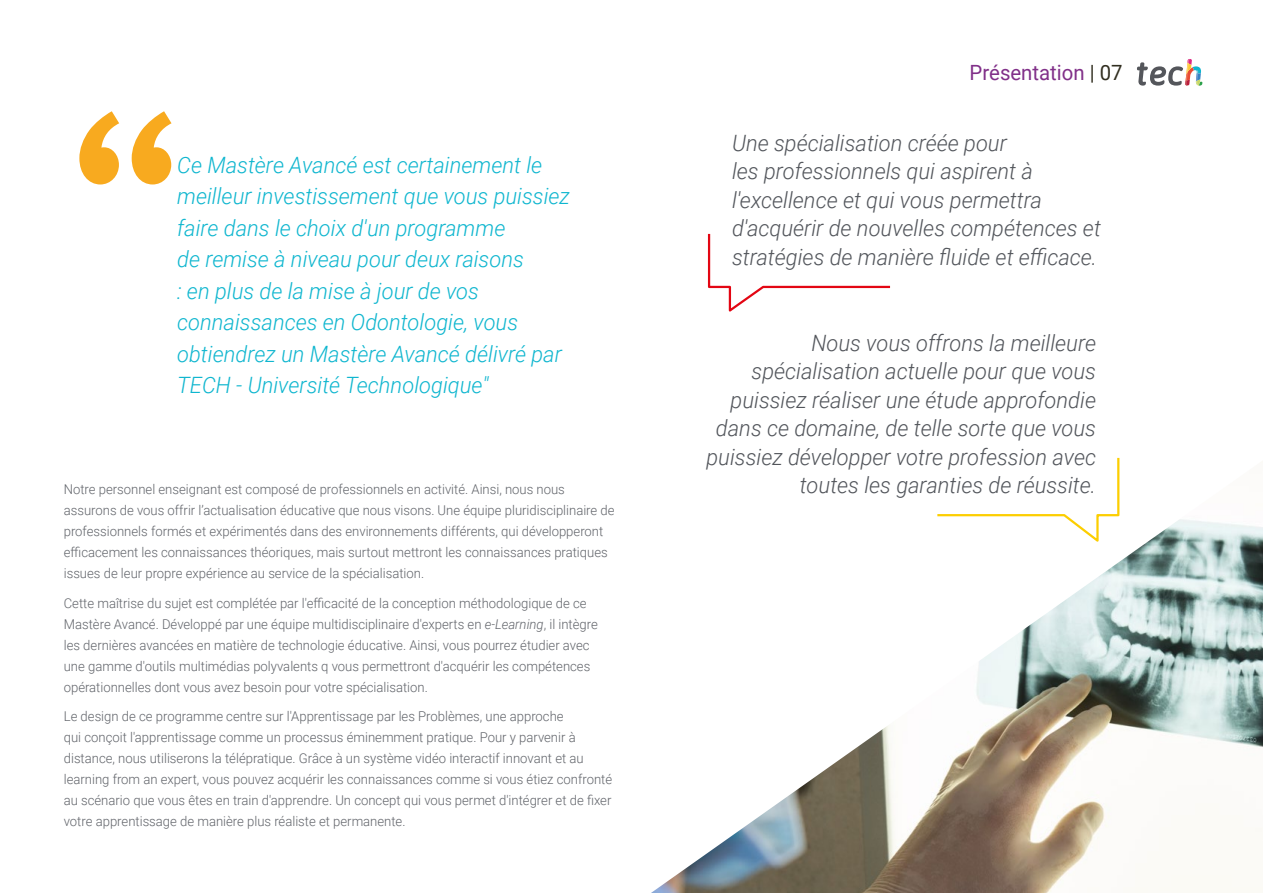
<style>
.page{position:relative;width:1263px;height:893px;background:#fff}
.page>*{position:absolute;margin:0;border:0;box-sizing:border-box;transform-origin:0 0}
.t1{font:italic 300 22.5px/28.5px "Roboto";color:#52555b;text-align:right}
.t2{font:italic 300 22.5px/31.5px "Roboto";color:#0fb6cf}
.t3{font:21px "Roboto";color:#813089}
.t4{font:300 13.5px/21px "Roboto";color:#61646a}
.s1{font-style:italic}
.s2{color:#312e20}
</style>
<div class="page">
<svg style="left:79px;top:111px;width:92px;height:73px"></svg>
<img style="left:651px;top:519px;width:612px;height:374px">
<svg style="left:935px;top:457px;width:185px;height:88px"></svg>
<svg style="left:1137px;top:59px;width:65px;height:27px"></svg>
<svg style="left:707px;top:233px;width:184px;height:79px"></svg>
<p class="t2" style="left:177px;top:148px;width:394px">Ce Mastère Avancé est certainement le meilleur investissement que vous puissiez faire dans le choix d'un programme<br>de remise à niveau pour deux raisons<br>: en plus de la mise à jour de vos connaissances en Odontologie, vous obtiendrez un Mastère Avancé délivré par TECH - Université Technologique"</p>
<p class="t4" style="left:64px;top:478px;width:552px">Notre personnel enseignant est composé de professionnels en activité. Ainsi, nous nous assurons de vous offrir l’actualisation éducative que nous visons. Une équipe pluridisciplinaire de professionnels formés et expérimentés dans des environnements différents, qui développeront efficacement les connaissances théoriques, mais surtout mettront les connaissances pratiques issues de leur propre expérience au service de la spécialisation.</p>
<p class="t4" style="left:64px;top:592px;width:536px">Cette maîtrise du sujet est complétée par l'efficacité de la conception méthodologique de ce Mastère Avancé. Développé par une équipe multidisciplinaire d'experts en <span class="s1">e-Learning</span>, il intègre les dernières avancées en matière de technologie éducative. Ainsi, vous pourrez étudier avec une gamme d'outils multimédias polyvalents q vous permettront d'acquérir les compétences opérationnelles dont vous avez besoin pour votre spécialisation.</p>
<p class="t4" style="left:64px;top:705px;width:550px">Le design de ce programme centre sur l'Apprentissage par les Problèmes, une approche<br>qui conçoit l'apprentissage comme un processus éminemment pratique. Pour y parvenir à distance, nous utiliserons la télépratique. Grâce à un système vidéo interactif innovant et au learning from an expert, vous pouvez acquérir les connaissances comme si vous étiez confronté au scénario que vous êtes en train d'apprendre. Un concept qui vous permet d'intégrer et de fixer votre apprentissage de manière plus réaliste et permanente.</p>
<h2 class="t3" style="left:970px;top:57px;width:155px">Présentation <span class="s2">| 07</span></h2>
<h1 class="t1" style="left:732px;top:128px;width:370px;text-align:left">Une spécialisation créée pour<br>les professionnels qui aspirent à l'excellence et qui vous permettra d'acquérir de nouvelles compétences et stratégies de manière fluide et efficace.</h1>
<h1 class="t1" style="left:706px;top:327px;width:391px">Nous vous offrons la meilleure spécialisation actuelle pour que vous puissiez réaliser une étude approfondie dans ce domaine, de telle sorte que vous puissiez développer votre profession avec toutes les garanties de réussite.</h1>
</div>
